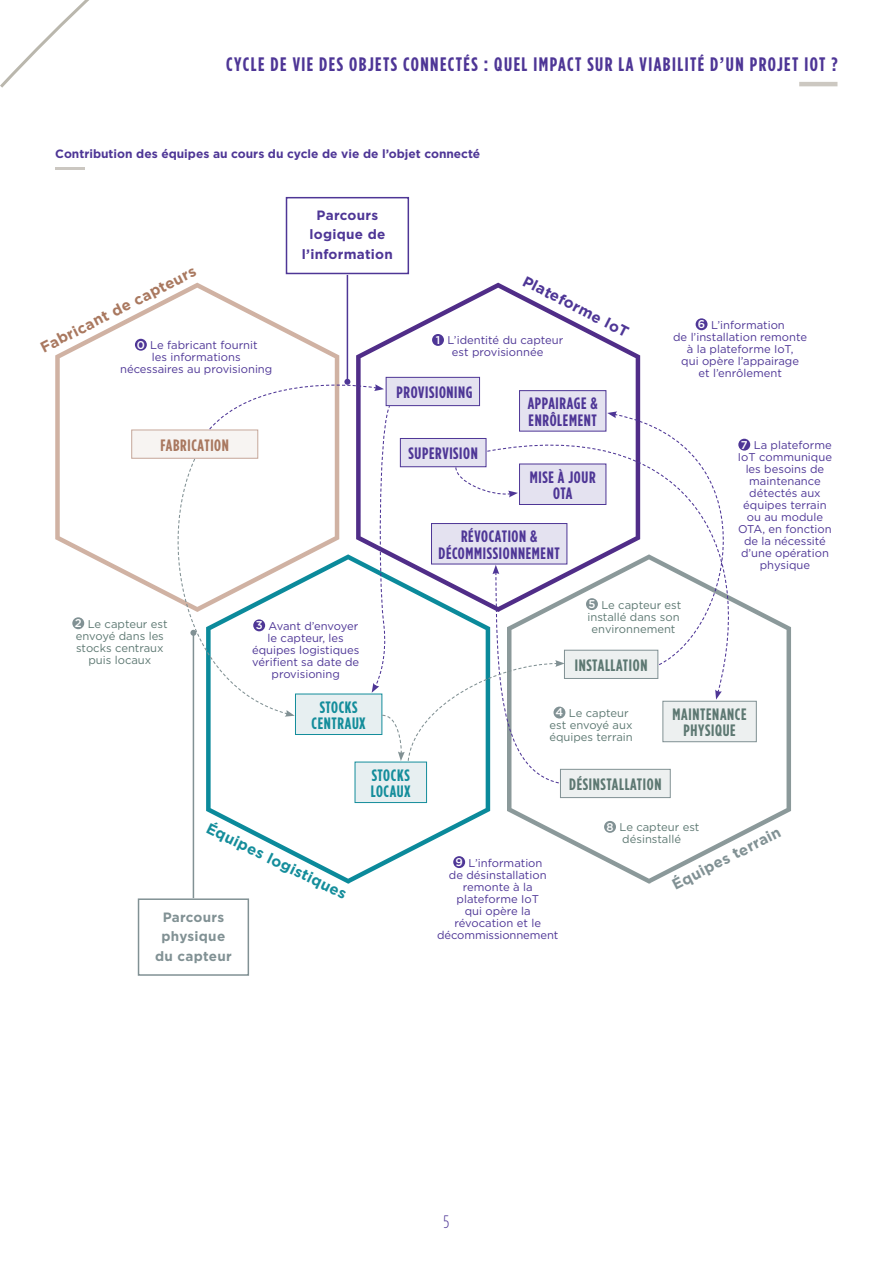
<style>
.page{position:relative;width:893px;height:1263px;background:#fff}
.page>*{position:absolute;margin:0;border:0;box-sizing:border-box;transform-origin:0 0}
.t1{font:700 19.5px "Gotham Condensed";letter-spacing:.075em;color:#4e3696}
.t2{font:300 18px "Gotham Condensed";color:#4e3696}
.t3{font:700 16.5px/16.5px "Gotham Condensed";letter-spacing:.04em;color:#4e3696;text-align:center}
.t4{font:700 16.5px/16.5px "Gotham Condensed";letter-spacing:.04em;color:#5d7872;text-align:center}
.t5{font:700 16.5px/16.5px "Gotham Condensed";letter-spacing:.04em;color:#148d9b;text-align:center}
.t6{font:700 16.5px "Gotham Condensed";letter-spacing:.04em;color:#a9785f}
.t7{font:700 15px "Gotham";color:#a9785f}
.t8{font:700 15px "Gotham";color:#148d9b}
.t9{font:700 15px "Gotham";color:#819194}
.t10{font:700 15px "Gotham";color:#4e3696}
.t11{font:700 13.5px/19.5px "Gotham";letter-spacing:.02em;color:#4e3696;text-align:center}
.t12{font:700 13.5px/19.5px "Gotham";letter-spacing:.02em;color:#819194;text-align:center}
.t13{font:700 12px "Gotham";color:#4e3696}
.t14{font:11.25px/12px "Gotham";color:#4e3696;text-align:center}
.t15{font:11.25px/12px "Gotham";color:#5d7872;text-align:center}
.s1{font-weight:500;color:#fff}
</style>
<div class="page">
<hr style="left:799px;top:82px;width:38px;height:4px;background:#ccc8c1">
<svg style="left:0;top:0;width:89px;height:88px"></svg>
<svg style="left:55px;top:283px;width:284px;height:308px"></svg>
<svg style="left:356px;top:283px;width:284px;height:133px"></svg>
<svg style="left:206px;top:784px;width:284px;height:100px"></svg>
<svg style="left:507px;top:616px;width:284px;height:268px"></svg>
<div style="left:132px;top:430px;width:126px;height:28px;background:#f7f4f2"></div>
<div style="left:131px;top:430px;width:127px;height:29px;border:1px solid #c6a89b"></div>
<div style="left:386px;top:377px;width:94px;height:29px;border:1px solid #4e3696"></div>
<div style="left:560px;top:769px;width:110px;height:28px;background:#edf0f0"></div>
<div style="left:560px;top:769px;width:111px;height:29px;border:1px solid #819194"></div>
<div style="left:138px;top:898px;width:111px;height:78px;border:2px solid #819194"></div>
<div style="left:286px;top:197px;width:123px;height:77px;border:2px solid #4e3696"></div>
<div style="left:663px;top:701px;width:93px;height:41px;background:#edf0f0"></div>
<div style="left:662px;top:701px;width:95px;height:41px;border:1px solid #819194"></div>
<div style="left:519px;top:391px;width:87px;height:40px;background:#e4e2f0"></div>
<div style="left:519px;top:390px;width:87px;height:41px;border:1px solid #4e3696"></div>
<div style="left:355px;top:762px;width:72px;height:40px;background:#e7eff1"></div>
<div style="left:355px;top:762px;width:72px;height:41px;border:1px solid #148d9b"></div>
<hr style="left:55px;top:167px;width:30px;height:2px;background:#cbc7c1">
<div style="left:432px;top:334px;width:12px;height:12px;background:#4e3696;border-radius:50%"></div>
<div style="left:696px;top:318px;width:11px;height:12px;background:#4e3696;border-radius:50%"></div>
<div style="left:453px;top:856px;width:12px;height:12px;background:#4e3696;border-radius:50%"></div>
<div style="left:72px;top:617px;width:12px;height:12px;background:#819194;border-radius:50%"></div>
<div style="left:604px;top:821px;width:12px;height:12px;background:#819194;border-radius:50%"></div>
<div style="left:135px;top:339px;width:12px;height:12px;background:#4e3696;border-radius:50%"></div>
<svg style="left:607px;top:411px;width:162px;height:255px"></svg>
<svg style="left:565px;top:416px;width:194px;height:278px"></svg>
<svg style="left:715px;top:689px;width:7px;height:10px"></svg>
<hr style="left:193px;top:633px;width:1px;height:265px;background:#819194">
<hr style="left:347px;top:275px;width:1px;height:107px;background:#4e3696">
<svg style="left:156px;top:379px;width:409px;height:405px"></svg>
<h1 class="t1" style="left:226px;top:53px;width:613px">CYCLE DE VIE DES OBJETS CONNECTÉS : QUEL IMPACT SUR LA VIABILITÉ D’UN PROJET IOT ?</h1>
<p class="t13" style="left:55px;top:146px;width:427px">Contribution des équipes au cours du cycle de vie de l’objet connecté</p>
<h3 class="t7" style="left:37px;top:339px;width:174px;rotate:-27deg">Fabricant de capteurs</h3>
<p class="t14" style="left:120px;top:339px;width:154px"><span class="s1">0</span> Le fabricant fournit<br>les informations nécessaires au provisioning</p>
<h3 class="t6" style="left:161px;top:435px;width:70px">FABRICATION</h3>
<p class="t11" style="left:302px;top:205px;width:93px">Parcours logique de l’information</p>
<h3 class="t10" style="left:528px;top:271px;width:118px;rotate:27deg">Plateforme IoT</h3>
<p class="t14" style="left:436px;top:334px;width:129px"><span class="s1">1</span> L’identité du capteur est provisionnée</p>
<h3 class="t3" style="left:397px;top:384px;width:78px">PROVISIONING</h3>
<h3 class="t3" style="left:409px;top:445px;width:71px">SUPERVISION</h3>
<h3 class="t3" style="left:528px;top:395px;width:72px;text-align:left">APPAIRAGE &amp;<br>ENRÔLEMENT</h3>
<h3 class="t3" style="left:530px;top:468px;width:67px">MISE À JOUR<br>OTA</h3>
<h3 class="t3" style="left:439px;top:528px;width:123px">RÉVOCATION &amp;<br>DÉCOMMISSIONNEMENT</h3>
<p class="t14" style="left:673px;top:319px;width:136px"><span class="s1">6</span> L’information<br>de l’installation remonte à la plateforme IoT,<br>qui opère l’appairage<br>et l’enrôlement</p>
<p class="t14" style="left:738px;top:439px;width:96px"><span class="s1">7</span> La plateforme<br>IoT communique les besoins de maintenance détectés aux équipes terrain ou au module<br>OTA, en fonction de la nécessité d’une opération physique</p>
<p class="t15" style="left:75px;top:617px;width:94px"><span class="s1">2</span> Le capteur est envoyé dans les stocks centraux puis locaux</p>
<p class="t14" style="left:252px;top:620px;width:109px"><span class="s1">3</span> Avant d’envoyer le capteur, les équipes logistiques vérifient sa date de provisioning</p>
<h3 class="t5" style="left:312px;top:698px;width:56px">STOCKS<br>CENTRAUX</h3>
<h3 class="t8" style="left:212px;top:818px;width:156px;rotate:26deg">Équipes logistiques</h3>
<h3 class="t5" style="left:371px;top:766px;width:41px;text-align:left">STOCKS<br>LOCAUX</h3>
<p class="t12" style="left:155px;top:907px;width:78px">Parcours physique du capteur</p>
<p class="t15" style="left:587px;top:598px;width:95px"><span class="s1">5</span> Le capteur est installé dans son environnement</p>
<h3 class="t4" style="left:575px;top:657px;width:74px">INSTALLATION</h3>
<p class="t15" style="left:549px;top:707px;width:85px"><span class="s1">4</span> Le capteur est envoyé aux équipes terrain</p>
<h3 class="t4" style="left:673px;top:706px;width:75px">MAINTENANCE<br>PHYSIQUE</h3>
<h3 class="t4" style="left:569px;top:776px;width:94px">DÉSINSTALLATION</h3>
<p class="t14" style="left:437px;top:856px;width:123px"><span class="s1">9</span> L’information<br>de désinstallation remonte à la plateforme IoT<br>qui opère la révocation et le décommissionnement</p>
<p class="t15" style="left:606px;top:821px;width:94px"><span class="s1">8</span> Le capteur est désinstallé</p>
<h3 class="t9" style="left:669px;top:876px;width:121px;rotate:-27deg">Équipes terrain</h3>
<h2 class="t2" style="left:444px;top:1212px;width:7px">5</h2>
</div>
